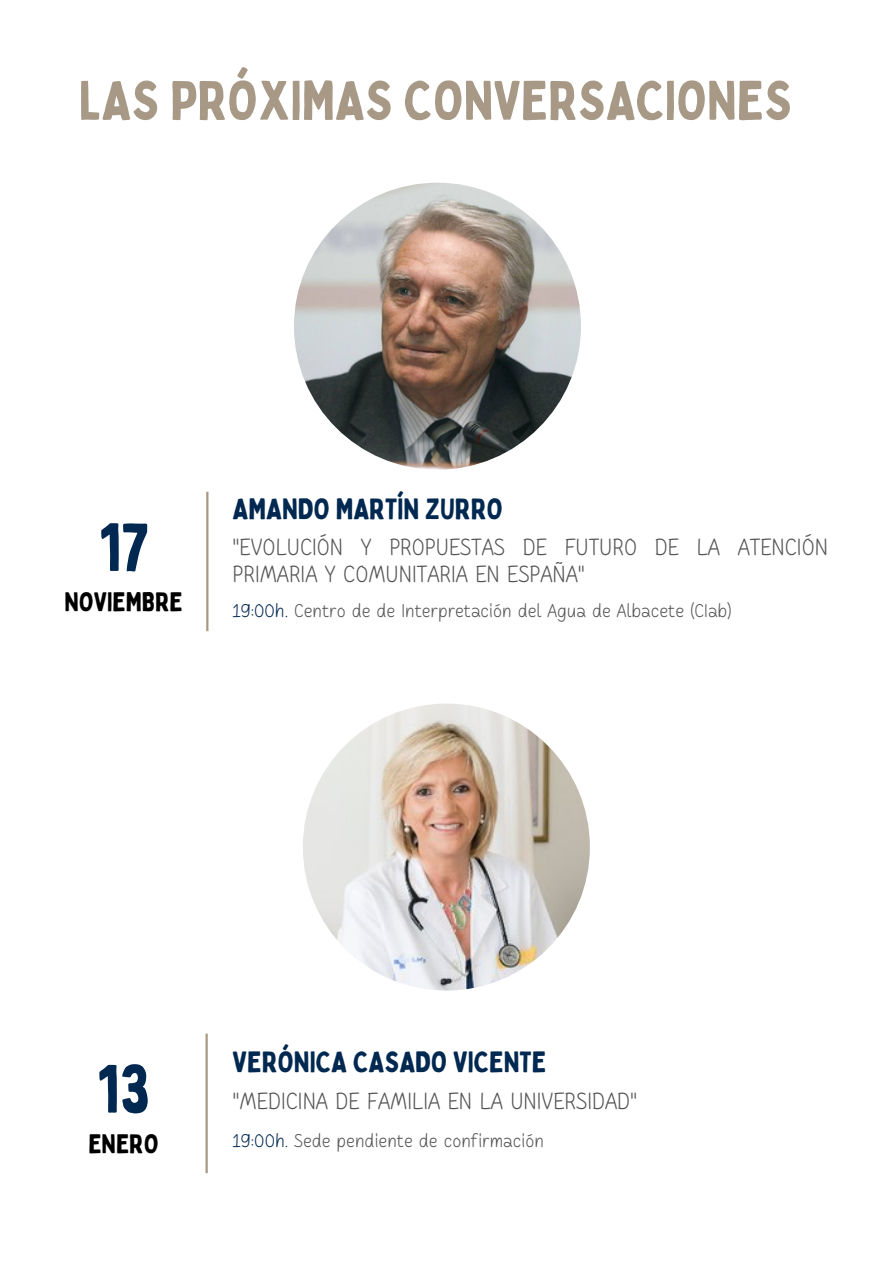
<style>
.page{position:relative;width:893px;height:1264px;background:#fff}
.page>*{position:absolute;margin:0;border:0;box-sizing:border-box;transform-origin:0 0}
.t1{font:66.9px "Bobby Jones";color:#002850}
.t2{font:54.3px "Bobby Jones";color:#a79986}
.t3{font:28.95px "Bobby Jones";color:#002850}
.t4{font:26.4px "Bobby Jones";color:#000}
.t5{font:300 23.1px/27.2px "Cakerolli";color:#545454}
.t6{font:300 18.3px "Cakerolli";color:#545454}
.s1{color:#002850}
</style>
<div class="page">
<hr style="left:206px;top:491px;width:2px;height:140px;background:#a79986">
<hr style="left:205px;top:1033px;width:3px;height:140px;background:#a79986">
<img style="left:294px;top:183px;width:287px;height:286px;border-radius:50%">
<img style="left:303px;top:703px;width:287px;height:287px;border-radius:50%">
<h2 class="t2" style="left:79px;top:66px;width:714px">LAS PRÓXIMAS CONVERSACIONES</h2>
<h1 class="t1" style="left:98px;top:505px;width:51px">17</h1>
<p class="t4" style="left:64px;top:585px;width:120px">NOVIEMBRE</p>
<p class="t3" style="left:232px;top:490px;width:272px">AMANDO MARTÍN ZURRO</p>
<p class="t5" style="left:232px;top:535px;width:597px">"EVOLUCIÓN Y PROPUESTAS DE FUTURO DE LA ATENCIÓN<br>PRIMARIA Y COMUNITARIA EN ESPAÑA"</p>
<p class="t6" style="left:232px;top:603px;width:500px"><span class="s1">19:00h.</span> Centro de de Interpretación del Agua de Albacete (CIab)</p>
<h1 class="t1" style="left:97px;top:1046px;width:55px">13</h1>
<p class="t4" style="left:88px;top:1126px;width:72px">ENERO</p>
<p class="t3" style="left:232px;top:1043px;width:315px">VERÓNICA CASADO VICENTE</p>
<p class="t5" style="left:232px;top:1089px;width:406px">"MEDICINA DE FAMILIA EN LA UNIVERSIDAD"</p>
<p class="t6" style="left:232px;top:1133px;width:313px"><span class="s1">19:00h.</span> Sede pendiente de confirmación</p>
</div>
